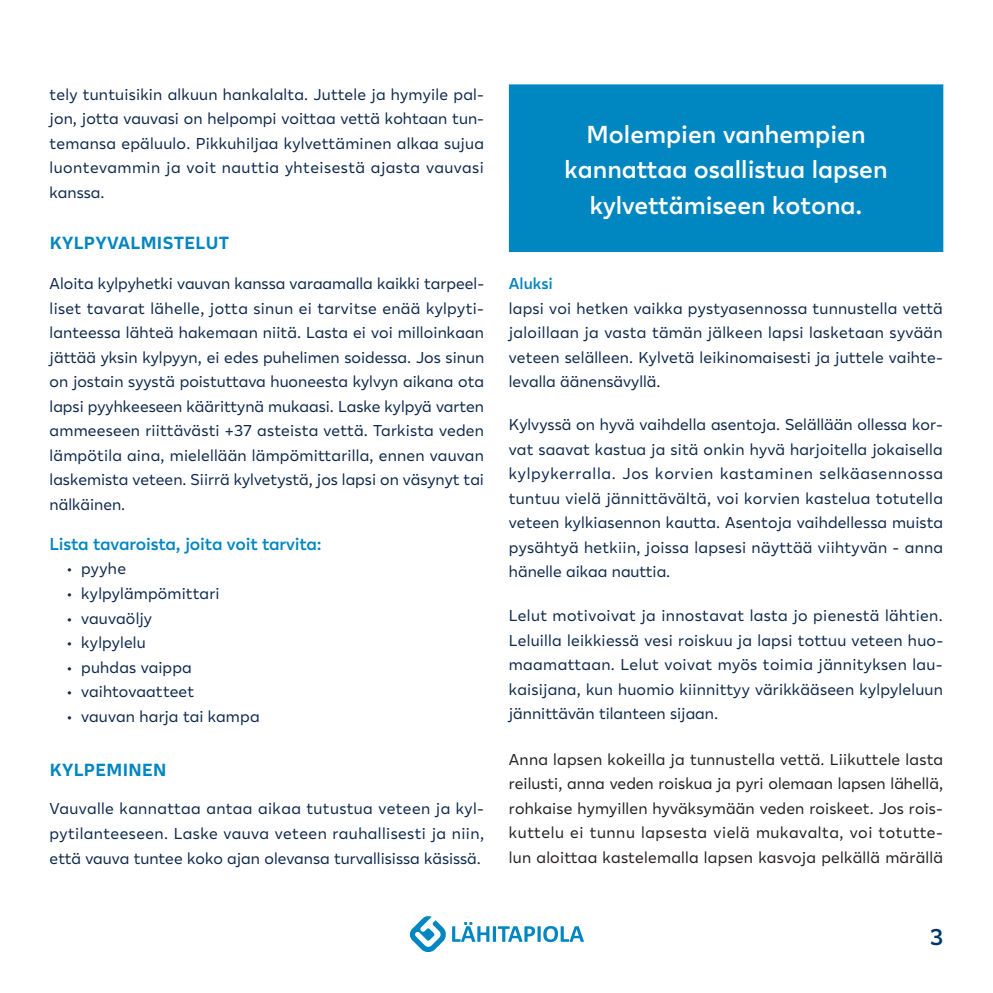
<style>
.page{position:relative;width:993px;height:993px;background:#fff}
.page>*{position:absolute;margin:0;border:0;box-sizing:border-box;transform-origin:0 0}
.t1{font:600 24.5px/35px "Lahi Tapiola Sans";color:#fff;text-align:center}
.t2{font:600 22.75px "Lahi Tapiola Sans";color:#003969}
.t3{font:700 17.5px "Lahi Tapiola Sans";letter-spacing:.02em;color:#0086c0}
.t4{font:600 17.15px "Lahi Tapiola Sans";letter-spacing:-.01em;color:#0086c0}
.t5{font:15.75px/24.5px "Lahi Tapiola Sans";color:#0d284b;text-align:justify}
.t6{font:15.75px/24.5px "Lahi Tapiola Sans";letter-spacing:.015em;color:#231f20;text-align:justify}
.t7{font:600 15.75px "Lahi Tapiola Sans";color:#0086c0}
</style>
<div class="page">
<svg style="left:452px;top:922px;width:131px;height:19px"></svg>
<svg style="left:409px;top:916px;width:37px;height:36px"></svg>
<div style="left:508px;top:84px;width:435px;height:168px;background:#0086c0"></div>
<p class="t5" style="left:50px;top:81px;width:436px">tely tuntuisikin alkuun hankalalta. Juttele ja hymyile pal&shy;jon, jotta vauvasi on helpompi voittaa vettä kohtaan tun&shy;temansa epäluulo. Pikkuhiljaa kylvettäminen alkaa sujua luontevammin ja voit nauttia yhteisestä ajasta vauvasi kanssa.</p>
<p class="t3" style="left:50px;top:229px;width:181px">KYLPYVALMISTELUT</p>
<p class="t5" style="left:50px;top:270px;width:436px">Aloita kylpyhetki vauvan kanssa varaamalla kaikki tarpeel&shy;liset tavarat lähelle, jotta sinun ei tarvitse enää kylpyti&shy;lanteessa lähteä hakemaan niitä. Lasta ei voi milloinkaan jättää yksin kylpyyn, ei edes puhelimen soidessa. Jos sinun on jostain syystä poistuttava huoneesta kylvyn aikana ota lapsi pyyhkeeseen käärittynä mukaasi. Laske kylpyä varten ammeeseen riittävästi +37 asteista vettä. Tarkista veden lämpötila aina, mielellään lämpömittarilla, ennen vauvan laskemista veteen. Siirrä kylvetystä, jos lapsi on väsynyt tai nälkäinen.</p>
<p class="t4" style="left:50px;top:531px;width:273px">Lista tavaroista, joita voit tarvita:</p>
<p class="t5" style="left:66px;top:555px;width:61px">• pyyhe</p>
<p class="t5" style="left:66px;top:580px;width:155px">• kylpylämpömittari</p>
<p class="t5" style="left:66px;top:604px;width:87px">• vauvaöljy</p>
<p class="t5" style="left:66px;top:629px;width:81px">• kylpylelu</p>
<p class="t5" style="left:66px;top:653px;width:127px">• puhdas vaippa</p>
<p class="t5" style="left:66px;top:678px;width:129px">• vaihtovaatteet</p>
<p class="t5" style="left:66px;top:702px;width:195px">• vauvan harja tai kampa</p>
<p class="t3" style="left:50px;top:756px;width:118px">KYLPEMINEN</p>
<p class="t5" style="left:50px;top:795px;width:436px">Vauvalle kannattaa antaa aikaa tutustua veteen ja kyl&shy;pytilanteeseen. Laske vauva veteen rauhallisesti ja niin, että vauva tuntee koko ajan olevansa turvallisissa käsissä.</p>
<h1 class="t1" style="left:564px;top:116px;width:324px">Molempien vanhempien kannattaa osallistua lapsen kylvettämiseen kotona.</h1>
<p class="t7" style="left:508px;top:271px;width:45px">Aluksi</p>
<p class="t5" style="left:508px;top:295px;width:435px">lapsi voi hetken vaikka pystyasennossa tunnustella vettä jaloillaan ja vasta tämän jälkeen lapsi lasketaan syvään veteen selälleen. Kylvetä leikinomaisesti ja juttele vaihte&shy;levalla äänensävyllä.</p>
<p class="t5" style="left:508px;top:411px;width:435px">Kylvyssä on hyvä vaihdella asentoja. Selällään ollessa kor&shy;vat saavat kastua ja sitä onkin hyvä harjoitella jokaisella kylpykerralla. Jos korvien kastaminen selkäasennossa tuntuu vielä jännittävältä, voi korvien kastelua totutella veteen kylkiasennon kautta. Asentoja vaihdellessa muista pysähtyä hetkiin, joissa lapsesi näyttää viihtyvän - anna hänelle aikaa nauttia.</p>
<p class="t5" style="left:508px;top:602px;width:435px">Lelut motivoivat ja innostavat lasta jo pienestä lähtien.<br>Leluilla leikkiessä vesi roiskuu ja lapsi tottuu veteen huo&shy;maamattaan. Lelut voivat myös toimia jännityksen lau&shy;kaisijana, kun huomio kiinnittyy värikkääseen kylpyleluun jännittävän tilanteen sijaan.</p>
<p class="t6" style="left:508px;top:745px;width:435px">Anna lapsen kokeilla ja tunnustella vettä. Liikuttele lasta reilusti, anna veden roiskua ja pyri olemaan lapsen lähellä, rohkaise hymyillen hyväksymään veden roiskeet. Jos rois&shy;kuttelu ei tunnu lapsesta vielä mukavalta, voi totutte&shy;lun aloittaa kastelemalla lapsen kasvoja pelkällä märällä</p>
<h2 class="t2" style="left:929px;top:920px;width:15px">3</h2>
</div>
